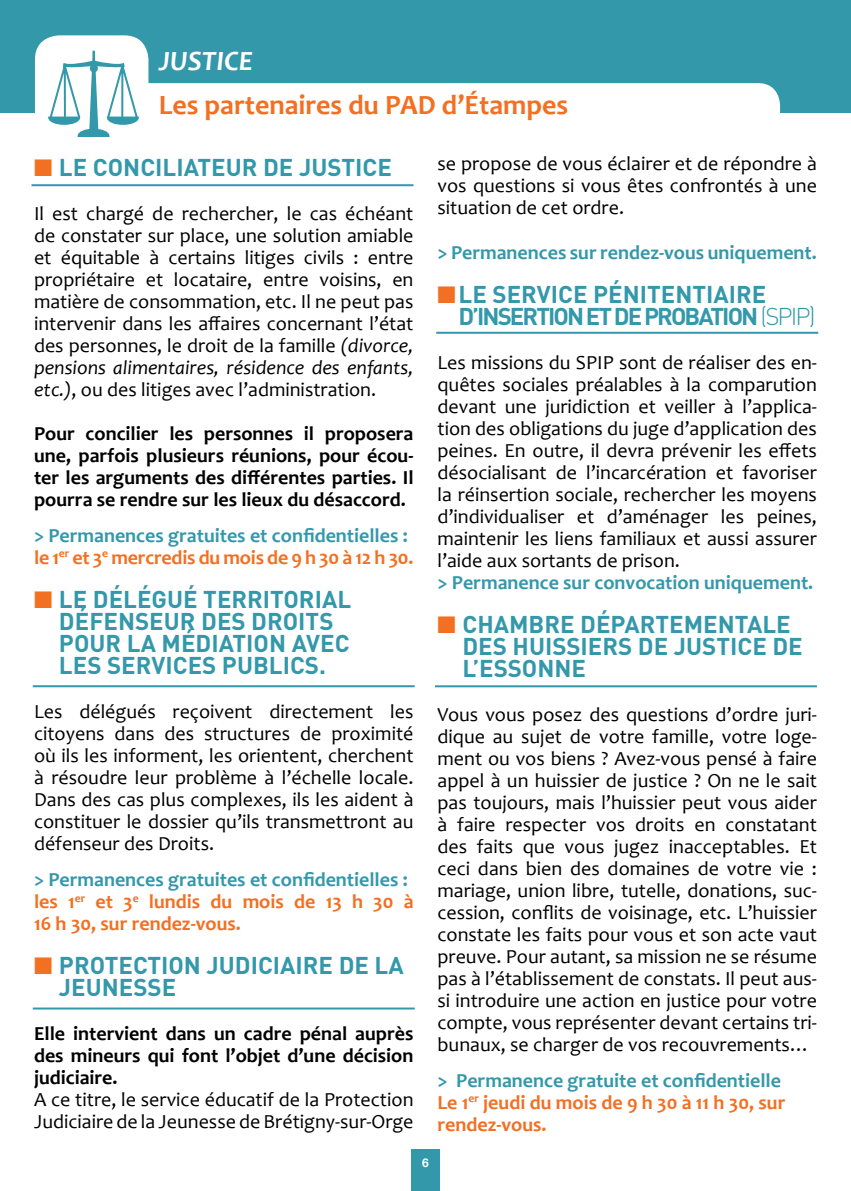
<style>
.page{position:relative;width:851px;height:1191px;background:#fff}
.page>*{position:absolute;margin:0;border:0;box-sizing:border-box;transform-origin:0 0}
.t1{font:700 28px "Candara";color:#f36f21}
.t2{font:italic 700 28px "Candara";color:#fff}
.t3{font:700 24px "DIN";color:#3498ab}
.t4{font:700 24px "DIN";letter-spacing:-.08em;color:#3498ab}
.t5{font:300 24px "DIN";color:#3498ab}
.t6{font:20px/22px "Candara";color:#000;text-align:justify}
.t7{font:700 20px/22px "Candara";color:#000;text-align:justify}
.t8{font:700 20px/22px "Candara";color:#f36f21}
.t9{font:700 20px/22px "Candara";color:#3498ab}
.t10{font:700 12px "Helvetica Neue";color:#fff}
.s1{color:#f36f21}
.s2{font-style:italic}
.s3{color:#fff}
.s4{color:#3498ab}
.s5{font-weight:300}
</style>
<div class="page">
<div style="left:411px;top:1149px;width:29px;height:42px;background:#3498ab"></div>
<div style="left:0;top:0;width:850px;height:112px;background:#3498ab"></div>
<div style="left:73px;top:83px;width:707px;height:50px;background:#fff;border-radius:22px"></div>
<div style="left:35px;top:35px;width:113px;height:114px;background:#fff;border-radius:24px"></div>
<hr style="left:31px;top:184px;width:382px;height:2px;background:#3498ab">
<hr style="left:436px;top:332px;width:382px;height:2px;background:#3498ab">
<hr style="left:435px;top:685px;width:381px;height:2px;background:#3498ab">
<hr style="left:33px;top:685px;width:381px;height:2px;background:#3498ab">
<hr style="left:33px;top:1007px;width:381px;height:2px;background:#3498ab">
<svg style="left:48px;top:50px;width:91px;height:87px"></svg>
<div style="left:90px;top:64px;width:8px;height:8px;border:2px solid #3498ab;border-radius:50%"></div>
<h1 class="t2" style="left:159px;top:44px;width:95px">JUSTICE</h1>
<h1 class="t1" style="left:159px;top:88px;width:411px">Les partenaires du PAD d’Étampes</h1>
<p class="t3" style="left:34px;top:152px;width:75px"><span class="s1">■</span>LECON</p>
<p class="t3" style="left:140px;top:152px;width:27px">CILIA</p>
<p class="t3" style="left:197px;top:152px;width:196px">TEUR DE JUSTICE</p>
<p class="t6" style="left:34px;top:202px;width:381px">Il est chargé de rechercher, le cas échéant de constater sur place, une solution amiable et équitable à certains litiges civils : entre propriétaire et locataire, entre voisins, en matière de consommation, etc. Il ne peut pas intervenir dans les affaires concernant l’état des personnes, le droit de la famille <span class="s2">(divorce, pensions alimentaires, résidence des enfants, etc.)</span>, ou des litiges avec l’administration.</p>
<p class="t7" style="left:34px;top:422px;width:381px">Pour concilier les personnes il proposera une, parfois plusieurs réunions, pour écou&shy;ter les arguments des différentes parties. Il pourra se rendre sur les lieux du désaccord.</p>
<p class="t9" style="left:34px;top:524px;width:381px">&gt; Permanences gratuites et confidentielles : <span class="s1">le 1</span><sup>er</sup> <span class="s1">et 3</span><sup>e</sup> <span class="s1">mercredis du mois de 9 h 30 à 12 h 30.</span></p>
<p class="t3" style="left:34px;top:584px;width:293px"><span class="s1">■</span> LE DÉLÉGUÉ TERRITORIAL</p>
<p class="t3" style="left:34px;top:606px;width:301px"><span class="s3">■</span> DÉFENSEUR DES DROITS</p>
<p class="t3" style="left:34px;top:628px;width:226px"><span class="s3">■</span> POUR LA MÉDIATION</p>
<p class="t3" style="left:292px;top:628px;width:59px">AVEC</p>
<p class="t3" style="left:34px;top:650px;width:293px"><span class="s3">■</span> LES SERVICES PUBLICS.</p>
<p class="t6" style="left:34px;top:700px;width:381px">Les délégués reçoivent directement les citoyens dans des structures de proximité où ils les informent, les orientent, cherchent à résoudre leur problème à l’échelle locale.<br>Dans des cas plus complexes, ils les aident à constituer le dossier qu’ils transmettront au défenseur des Droits.</p>
<p class="t8" style="left:34px;top:868px;width:381px"><span class="s4">&gt; Permanences gratuites et confidentielles : </span>les 1<sup>er</sup> et 3<sup>e</sup> lundis du mois de 13 h 30 à<br>16 h 30, sur rendez-vous.</p>
<p class="t3" style="left:34px;top:950px;width:140px"><span class="s1">■</span> PROTECTION</p>
<p class="t3" style="left:206px;top:950px;width:183px">JUDICIAIRE DE LA</p>
<p class="t3" style="left:34px;top:972px;width:144px"><span class="s3">■</span> JEUNESSE</p>
<p class="t7" style="left:34px;top:1022px;width:381px">Elle intervient dans un cadre pénal auprès des mineurs qui font l’objet d’une décision judiciaire.</p>
<p class="t6" style="left:34px;top:1088px;width:381px">A ce titre, le service éducatif de la Protection<br>Judiciaire de la Jeunesse de Brétigny-sur-Orge</p>
<p class="t6" style="left:437px;top:153px;width:381px">se propose de vous éclairer et de répondre à vos questions si vous êtes confrontés à une situation de cet ordre.</p>
<p class="t9" style="left:437px;top:241px;width:381px">&gt; Permanences sur rendez-vous uniquement.</p>
<p class="t3" style="left:437px;top:278px;width:330px"><span class="s1">■</span>LE SERVICE PÉNITENTIAI RE</p>
<p class="t4" style="left:437px;top:300px;width:340px"><span class="s3">■</span> D’INSERTION ET DE PROBATION <span class="s5">(SPIP</span></p>
<p class="t5" style="left:808px;top:301px;width:8px">)</p>
<p class="t6" style="left:437px;top:351px;width:381px">Les missions du SPIP sont de réaliser des en&shy;quêtes sociales préalables à la comparution devant une juridiction et veiller à l’applica&shy;tion des obligations du juge d’application des peines. En outre, il devra prévenir les effets désocialisant de l’incarcération et favoriser la réinsertion sociale, rechercher les moyens d’individualiser et d’aménager les peines, maintenir les liens familiaux et aussi assurer l’aide aux sortants de prison.</p>
<p class="t9" style="left:437px;top:571px;width:377px">&gt; Permanence sur convocation uniquement.</p>
<p class="t3" style="left:437px;top:608px;width:74px"><span class="s1">■</span> CHAMB</p>
<p class="t3" style="left:544px;top:608px;width:271px">RE DÉPARTEM ENTALE <span class="s3">■</span></p>
<p class="t3" style="left:437px;top:630px;width:367px"><span class="s3">■</span> DES HUISSI ERS DE JUSTICE DE</p>
<p class="t3" style="left:437px;top:652px;width:101px"><span class="s3">■</span> L’ESSONN</p>
<p class="t3" style="left:571px;top:652px;width:16px">E</p>
<p class="t6" style="left:437px;top:703px;width:381px">Vous vous posez des questions d’ordre juri&shy;dique au sujet de votre famille, votre loge&shy;ment ou vos biens ? Avez-vous pensé à faire appel à un huissier de justice ? On ne le sait pas toujours, mais l’huissier peut vous aider à faire respecter vos droits en constatant des faits que vous jugez inacceptables. Et ceci dans bien des domaines de votre vie : mariage, union libre, tutelle, donations, suc&shy;cession, conflits de voisinage, etc. L’huissier constate les faits pour vous et son acte vaut preuve. Pour autant, sa mission ne se résume pas à l’établissement de constats. Il peut aus&shy;si introduire une action en justice pour votre compte, vous représenter devant certains tri&shy;bunaux, se charger de vos recouvrements…</p>
<p class="t8" style="left:437px;top:1069px;width:349px"><span class="s4">&gt; Permanence gratuite et confidentielle<br></span>Le 1<sup>er</sup> jeudi du mois de 9 h 30 à 11 h 30, sur rendez-vous.</p>
<p class="t10" style="left:422px;top:1152px;width:8px">6</p>
</div>
